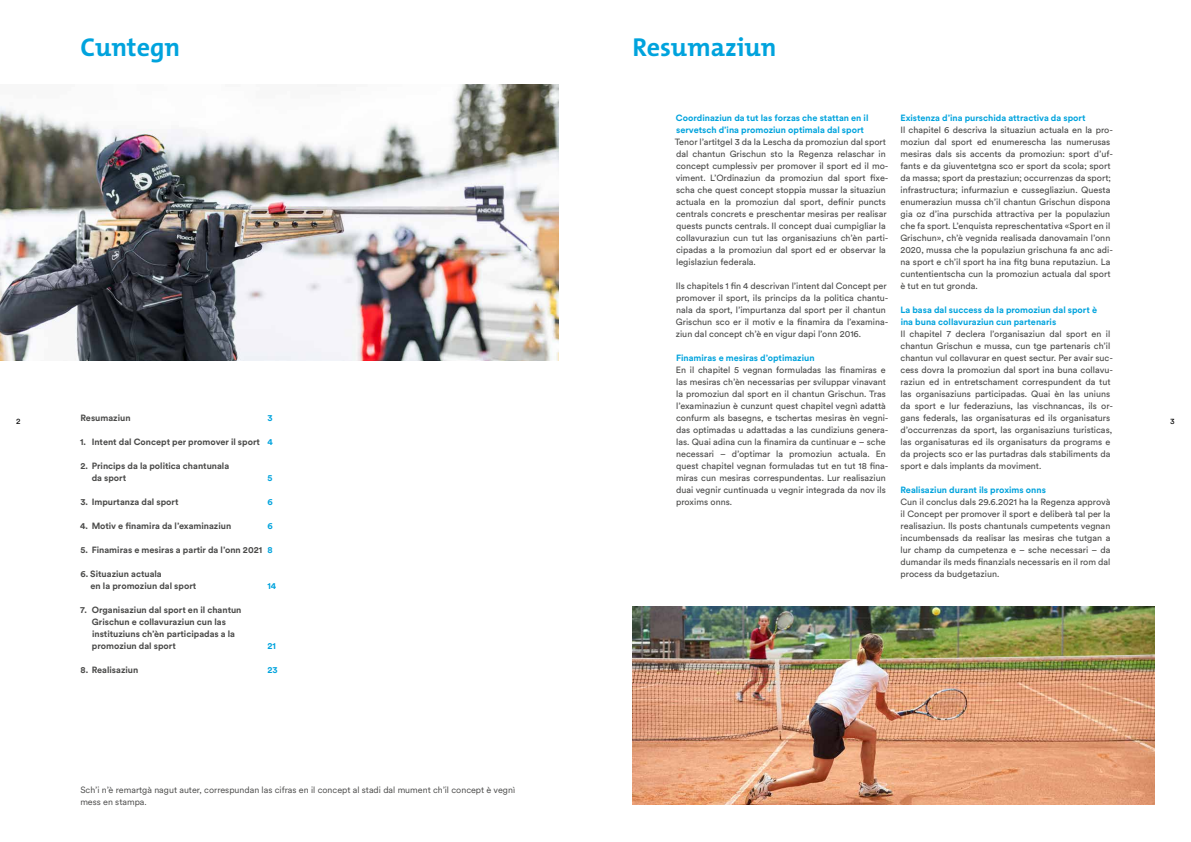
<style>
.page{position:relative;width:1191px;height:842px;background:#fff}
.page>*{position:absolute;margin:0;border:0;box-sizing:border-box;transform-origin:0 0}
.t1{font:700 26px "The Mix B W7";color:#00a3dd}
.t2{font:9px/12px "Circular XX";color:#4a4a49}
.t3{font:700 9px/12px "Circular XX";color:#4a4a49}
.t4{font:700 9px/12px "Circular XX";color:#00a3dd}
.t5{font:9px/12px "Circular XX";color:#4a4a49}
.t6{font:8px "Circular XX";color:#000}
.s1{color:#00a3dd}
</style>
<div class="page">
<img style="left:0;top:85px;width:558px;height:276px">
<img style="left:632px;top:606px;width:522px;height:199px">
<h1 class="t1" style="left:80px;top:31px;width:101px">Cuntegn</h1>
<h1 class="t1" style="left:632px;top:30px;width:146px">Resumaziun</h1>
<p class="t4" style="left:900px;top:111px;width:186px">Existenza d’ina purschida attractiva da sport</p>
<p class="t2" style="left:900px;top:123px;width:214px">Il chapitel 6 descriva la situaziun actuala en la pro&shy;moziun dal sport ed enumerescha las numerusas mesiras dals sis accents da promoziun: sport d’uf&shy;fants e da giuventetgna sco er sport da scola; sport da massa; sport da prestaziun; occurrenzas da sport; infrastructura; infurmaziun e cussegliaziun. Questa enumeraziun mussa ch’il chantun Grischun dispona gia oz d’ina purschida attractiva per la populaziun che fa sport. L’enquista represchentativa «Sport en il Grischun», ch’è vegnida realisada danovamain l’onn 2020, mussa che la populaziun grischuna fa anc adi&shy;na sport e ch’il sport ha ina fitg buna reputaziun. La cuntentientscha cun la promoziun actuala dal sport è tut en tut gronda.</p>
<p class="t4" style="left:900px;top:303px;width:198px">La basa dal success da la promoziun dal sport è ina buna collavuraziun cun partenaris</p>
<p class="t2" style="left:900px;top:327px;width:214px">Il chapitel 7 declera l’organisaziun dal sport en il chantun Grischun e mussa, cun tge partenaris ch’il chantun vul collavurar en quest sectur. Per avair suc&shy;cess dovra la promoziun dal sport ina buna collavu&shy;raziun ed in entretschament correspundent da tut las organisaziuns participadas. Quai èn las uniuns da sport e lur federaziuns, las vischnancas, ils or&shy;gans federals, las organisaturas ed ils organisaturs d’occurrenzas da sport, las organisaziuns turisticas, las organisaturas ed ils organisaturs da programs e da projects sco er las purtadras dals stabiliments da sport e dals implants da moviment.</p>
<p class="t4" style="left:900px;top:483px;width:147px">Realisaziun durant ils proxims onns</p>
<p class="t2" style="left:900px;top:495px;width:211px;text-align:justify">Cun il conclus dals 29.6.2021 ha la Regenza approvà il Concept per promover il sport e deliberà tal per la realisaziun. Ils posts chantunals cumpetents vegnan incumbensads da realisar las mesiras che tutgan a lur champ da cumpetenza e – sche necessari – da dumandar ils meds finanzials necessaris en il rom dal process da budgetaziun.</p>
<p class="t4" style="left:676px;top:111px;width:194px">Coordinaziun da tut las forzas che stattan en il servetsch d’ina promoziun optimala dal sport</p>
<p class="t2" style="left:675px;top:135px;width:215px">Tenor l’artitgel 3 da la Lescha da promoziun dal sport dal chantun Grischun sto la Regenza relaschar in concept cumplessiv per promover il sport ed il mo&shy;viment. L’Ordinaziun da promoziun dal sport fixe&shy;scha che quest concept stoppia mussar la situaziun actuala en la promoziun dal sport, definir puncts centrals concrets e preschentar mesiras per realisar quests puncts centrals. Il concept duai cumpigliar la collavuraziun cun tut las organisaziuns ch’èn parti&shy;cipadas a la promoziun dal sport ed er observar la legislaziun federala.</p>
<p class="t2" style="left:676px;top:279px;width:214px">Ils chapitels 1 fin 4 descrivan l’intent dal Concept per promover il sport, ils princips da la politica chantu&shy;nala da sport, l’impurtanza dal sport per il chantun Grischun sco er il motiv e la finamira da l’examina&shy;ziun dal concept ch’è en vigur dapi l’onn 2016.</p>
<p class="t4" style="left:676px;top:351px;width:140px">Finamiras e mesiras d’optimaziun</p>
<p class="t2" style="left:676px;top:363px;width:214px">En il chapitel 5 vegnan formuladas las finamiras e las mesiras ch’èn necessarias per sviluppar vinavant la promoziun dal sport en il chantun Grischun. Tras l’examinaziun è cunzunt quest chapitel vegnì adattà confurm als basegns, e tschertas mesiras èn vegni&shy;das optimadas u adattadas a las cundiziuns genera&shy;las. Quai adina cun la finamira da cuntinuar e – sche necessari – d’optimar la promoziun actuala. En quest chapitel vegnan formuladas tut en tut 18 fina&shy;miras cun mesiras correspundentas. Lur realisaziun duai vegnir cuntinuada u vegnir integrada da nov ils proxims onns.</p>
<p class="t3" style="left:80px;top:411px;width:52px">Resumaziun</p>
<p class="t4" style="left:267px;top:411px;width:7px">3</p>
<p class="t3" style="left:80px;top:435px;width:194px">1. Intent dal Concept per promover il sport <span class="s1">4</span></p>
<p class="t3" style="left:92px;top:459px;width:139px;text-indent:-11px">2. Princips da la politica chantunala da sport</p>
<p class="t6" style="left:16px;top:416px;width:6px">2</p>
<p class="t6" style="left:1170px;top:416px;width:6px">3</p>
<p class="t4" style="left:267px;top:471px;width:7px">5</p>
<p class="t3" style="left:80px;top:495px;width:100px">3. Impurtanza dal sport</p>
<p class="t4" style="left:267px;top:495px;width:7px">6</p>
<p class="t3" style="left:80px;top:519px;width:153px">4. Motiv e finamira da l’examinaziun</p>
<p class="t4" style="left:267px;top:519px;width:7px">6</p>
<p class="t3" style="left:81px;top:543px;width:194px">5. Finamiras e mesiras a partir da l’onn 2021 <span class="s1">8</span></p>
<p class="t3" style="left:91px;top:567px;width:107px;text-indent:-10px">6. Situaziun actuala<br>en la promoziun dal sport</p>
<p class="t4" style="left:267px;top:579px;width:10px">14</p>
<p class="t3" style="left:92px;top:603px;width:151px;text-indent:-12px">7. Organisaziun dal sport en il chantun<br>Grischun e collavuraziun cun las instituziuns ch’èn participadas a la promoziun dal sport</p>
<p class="t4" style="left:267px;top:639px;width:10px">21</p>
<p class="t3" style="left:81px;top:663px;width:59px">8. Realisaziun</p>
<p class="t4" style="left:267px;top:663px;width:12px">23</p>
<p class="t5" style="left:80px;top:783px;width:436px">Sch’i n’è remartgà nagut auter, correspundan las cifras en il concept al stadi dal mument ch’il concept è vegnì mess en stampa.</p>
</div>
